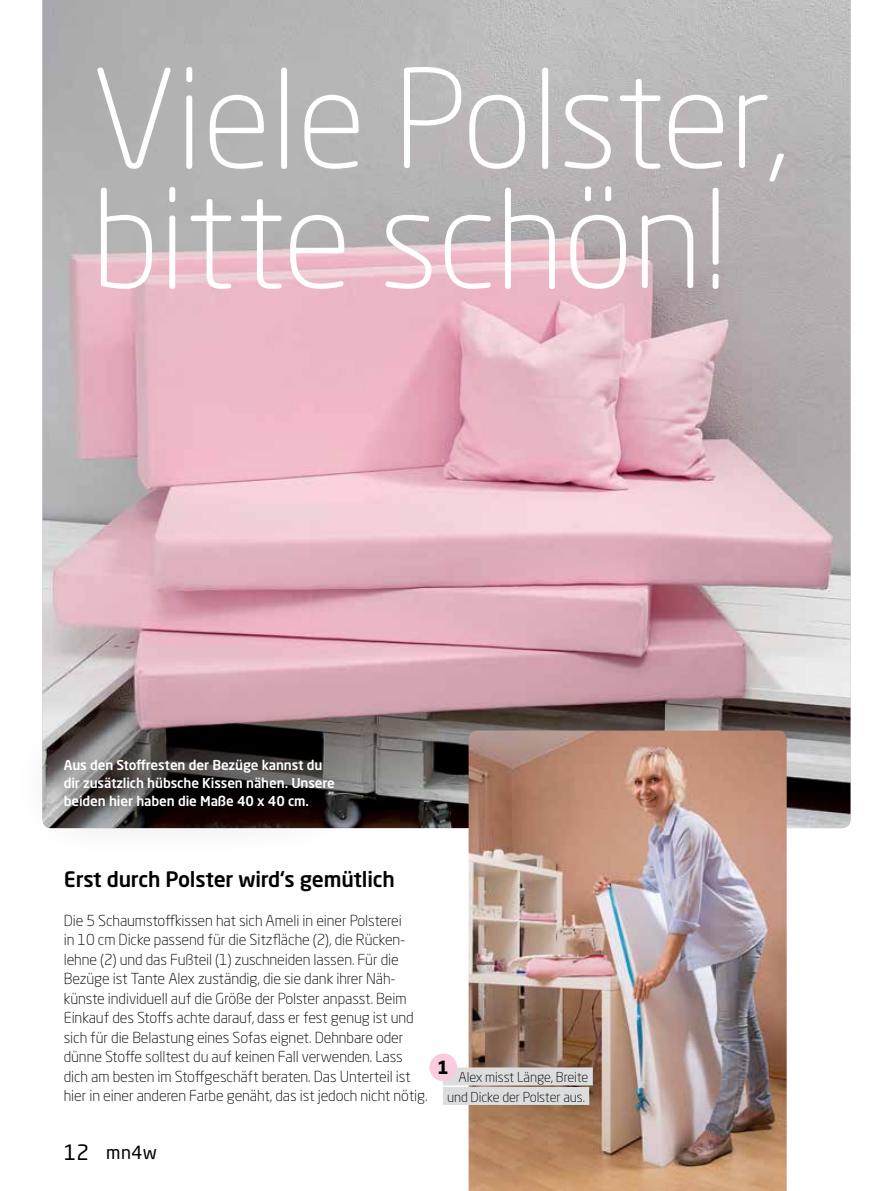
<style>
.page{position:relative;width:893px;height:1191px;background:#fff}
.page>*{position:absolute;margin:0;border:0;box-sizing:border-box;transform-origin:0 0}
.t1{font:300 135px/120px "Neo Sans Pro";letter-spacing:-.005em;color:#fff}
.t2{font:500 21px "Neo Sans Pro";letter-spacing:-.01em;color:#000}
.t3{font:18px "Neo Sans Pro";color:#000}
.t4{font:700 18px "Neo Sans Pro";color:#000}
.t5{font:300 15px/19.5px "Neo Sans Pro";letter-spacing:-.005em;color:#000}
.t6{font:500 13.5px/18px "Neo Sans Pro";letter-spacing:-.01em;color:#fff}
.t7{font:300 13.5px/19.5px "Neo Sans Pro";letter-spacing:-.005em;color:#000;text-align:right}
.s1{font-size:21px}
</style>
<div class="page">
<img style="left:43px;top:0;width:807px;height:828px">
<img style="left:469px;top:730px;width:318px;height:461px">
<div style="left:443px;top:1067px;width:150px;height:18px;background:#dcddde"></div>
<div style="left:443px;top:1087px;width:146px;height:18px;background:#dcddde"></div>
<div style="left:429px;top:1053px;width:28px;height:28px;background:#f9cbdf;border-radius:50%"></div>
<svg style="left:42px;top:714px;width:332px;height:116px;background:#4e4747"></svg>
<h1 class="t1" style="left:91px;top:58px;width:699px">Viele Polster, bitte schön!</h1>
<p class="t6" style="left:64px;top:755px;width:273px">Aus den Stoffresten der Bezüge kannst du dir zusätzlich hübsche Kissen nähen. Unsere beiden hier haben die Maße 40 x 40 cm.</p>
<h2 class="t2" style="left:64px;top:865px;width:333px">Erst durch Polster wird‘s gemütlich</h2>
<p class="t5" style="left:64px;top:910px;width:365px">Die 5 Schaumstoffkissen hat sich Ameli in einer Polsterei<br>in 10 cm Dicke passend für die Sitzfläche (2), die Rücken&shy;lehne (2) und das Fußteil (1) zuschneiden lassen. Für die Bezüge ist Tante Alex zuständig, die sie dank ihrer Näh&shy;künste individuell auf die Größe der Polster anpasst. Beim Einkauf des Stoffs achte darauf, dass er fest genug ist und sich für die Belastung eines Sofas eignet. Dehnbare oder dünne Stoffe solltest du auf keinen Fall verwenden. Lass dich am besten im Stoffgeschäft beraten. Das Unterteil ist hier in einer anderen Farbe genäht, das ist jedoch nicht nötig.</p>
<p class="t4" style="left:437px;top:1055px;width:13px">1</p>
<p class="t7" style="left:447px;top:1067px;width:143px">Alex misst Länge, Breite und Dicke der Polster aus.</p>
<p class="t3" style="left:64px;top:1141px;width:95px"><span class="s1">12</span> mn4w</p>
</div>
